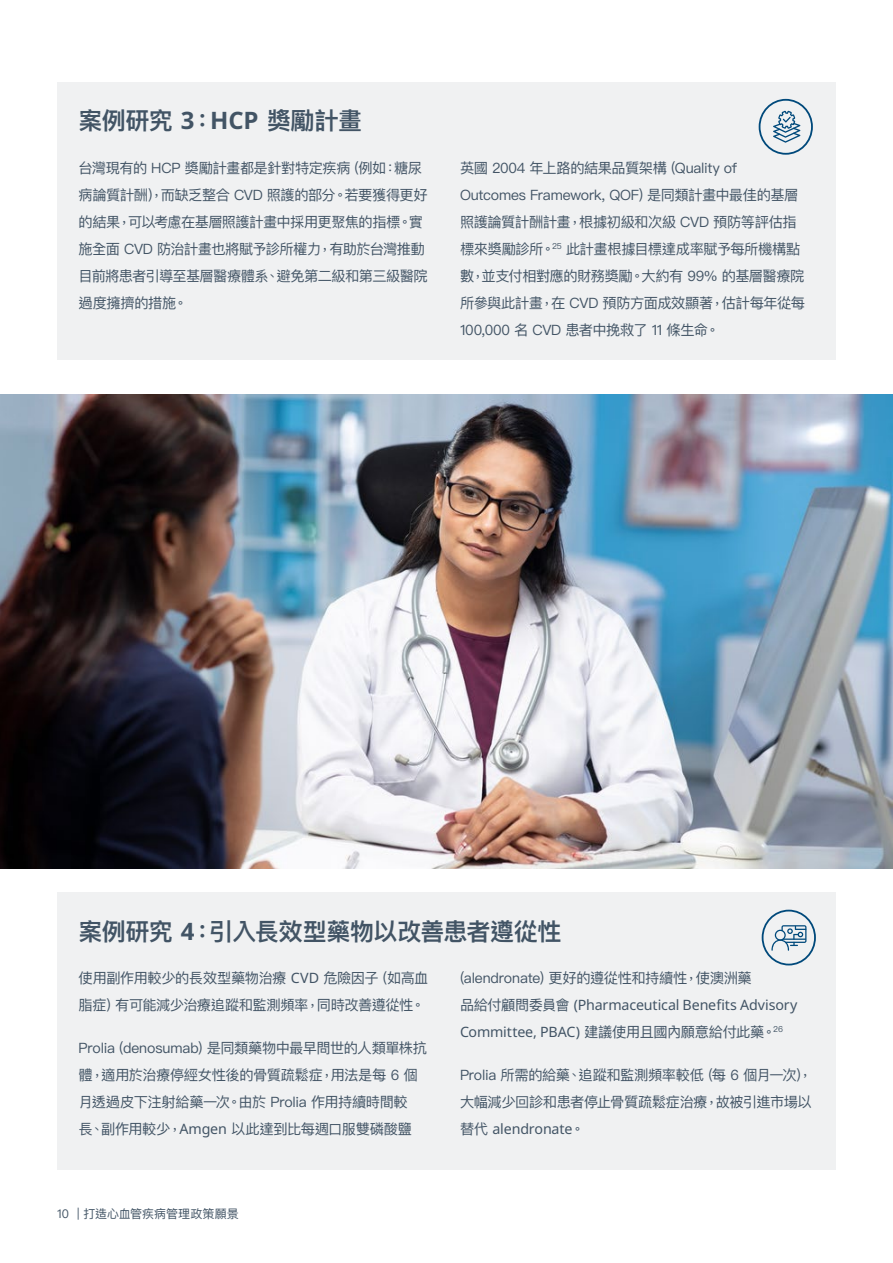
<style>
.page{position:relative;width:893px;height:1263px;background:#fff}
.page>*{position:absolute;margin:0;border:0;box-sizing:border-box;transform-origin:0 0}
.Case_Study{font:600 24px "Ping Fang HK";letter-spacing:-.02em;color:#425465}
.Body_copy_-_Space{font:14.25px/27px "Ping Fang HK";letter-spacing:-.03em;color:#425465}
.t1{font:12px "Ping Fang HK";letter-spacing:.005em;color:#425465}
.s1{font-family:"Noto Sans";font-weight:700}
.s2{font-family:"Noto Sans"}
</style>
<div class="page">
<div style="left:57px;top:82px;width:779px;height:278px;background:#f0f1f2"></div>
<div style="left:759px;top:99px;width:54px;height:56px;border:2px solid #00497b;border-radius:50%"></div>
<svg style="left:773px;top:111px;width:27px;height:32px"></svg>
<div style="left:57px;top:892px;width:779px;height:278px;background:#f0f1f2"></div>
<div style="left:762px;top:910px;width:54px;height:55px;border:2px solid #00497b;border-radius:50%"></div>
<svg style="left:771px;top:925px;width:35px;height:26px"></svg>
<img style="left:0;top:394px;width:893px;height:475px">
<p class="Case_Study" style="left:79px;top:106px;width:285px">案例研究 <span class="s1">3</span>：<span class="s1">HCP</span> 獎勵計畫</p>
<p class="Body_copy_-_Space" style="left:79px;top:154px;width:351px">台灣現有的 HCP 獎勵計畫都是針對特定疾病 (例如：糖尿病論質計酬)，而缺乏整合 CVD 照護的部分。若要獲得更好的結果，可以考慮在基層照護計畫中採用更聚焦的指標。實施全面 CVD 防治計畫也將賦予診所權力，有助於台灣推動目前將患者引導至基層醫療體系、避免第二級和第三級醫院過度擁擠的措施。</p>
<p class="Body_copy_-_Space" style="left:460px;top:154px;width:347px">英國 2004 年上路的結果品質架構 (Quality of<br>Outcomes Framework, QOF) 是同類計畫中最佳的基層照護論質計酬計畫，根據初級和次級 CVD 預防等評估指標來獎勵診所。<sup>25</sup> 此計畫根據目標達成率賦予每所機構點數，並支付相對應的財務獎勵。大約有 99% 的基層醫療院所參與此計畫，在 CVD 預防方面成效顯著，估計每年從每<br>100,000 名 CVD 患者中挽救了 11 條生命。</p>
<p class="Case_Study" style="left:79px;top:916px;width:484px">案例研究 <span class="s1">4</span>：引入長效型藥物以改善患者遵從性</p>
<p class="Body_copy_-_Space" style="left:79px;top:964px;width:351px">使用副作用較少的長效型藥物治療 <span class="s2">CVD</span> 危險因子 (如高血脂症) 有可能減少治療追蹤和監測頻率，同時改善遵從性。</p>
<p class="Body_copy_-_Space" style="left:79px;top:1034px;width:350px">Prolia (denosumab) 是同類藥物中最早問世的人類單株抗體，適用於治療停經女性後的骨質疏鬆症，用法是每 6 個月透過皮下注射給藥一次。由於 Prolia 作用持續時間較<br>長、副作用較少，<span class="s2">Amgen</span> 以此達到比每週口服雙磷酸鹽</p>
<p class="Body_copy_-_Space" style="left:460px;top:964px;width:339px">(alendronate) 更好的遵從性和持續性，使澳洲藥<br>品給付顧問委員會 <span class="s2">(Pharmaceutical Benefits Advisory<br>Committee, PBAC)</span> 建議使用且國內願意給付此藥。<sup>26</sup></p>
<p class="Body_copy_-_Space" style="left:460px;top:1061px;width:354px;text-align:justify">Prolia 所需的給藥、追蹤和監測頻率較低 (每 6 個月一次)，大幅減少回診和患者停止骨質疏鬆症治療，故被引進市場以替代 <span class="s2">alendronate</span>。</p>
<p class="t1" style="left:57px;top:1206px;width:183px">10 | 打造心血管疾病管理政策願景</p>
</div>
